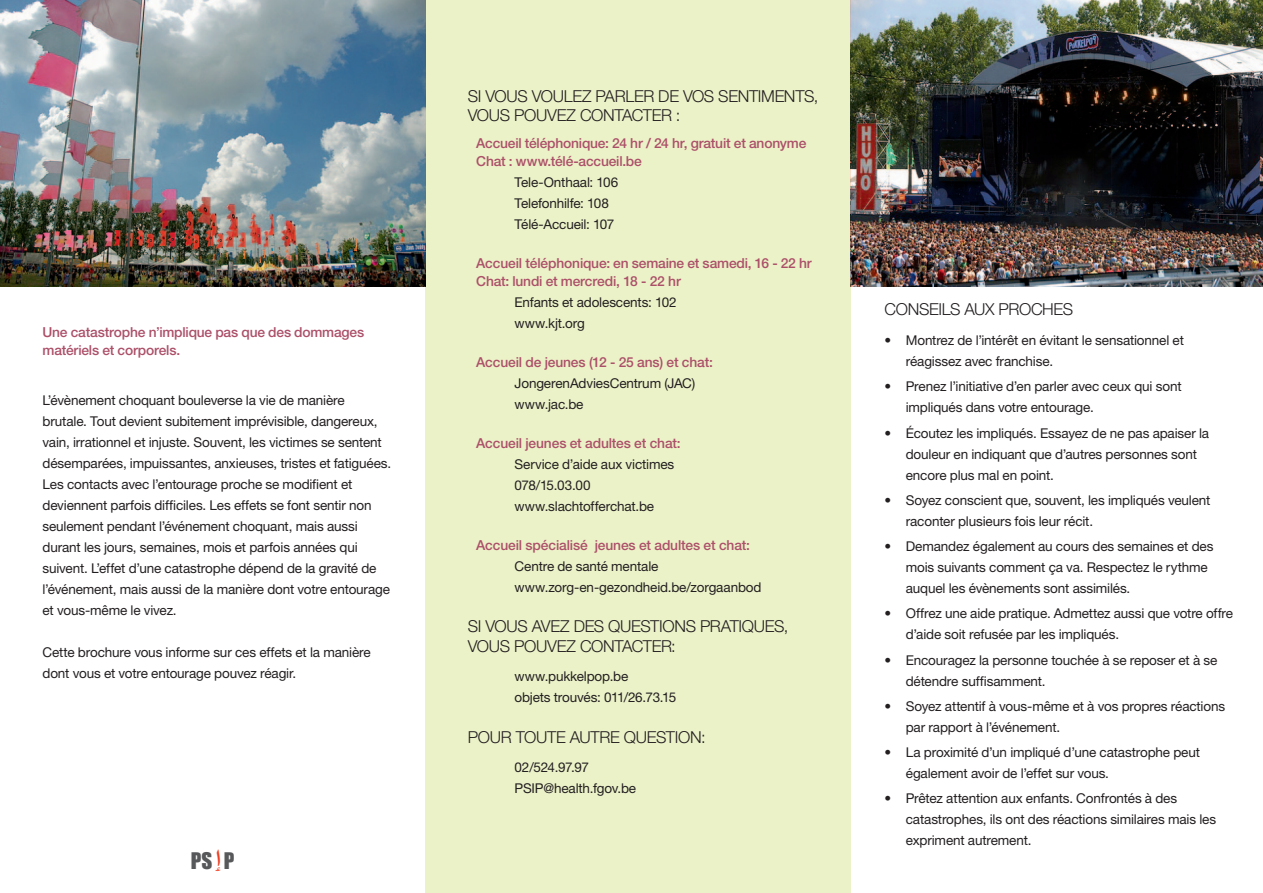
<style>
.page{position:relative;width:1263px;height:893px;background:#fff}
.page>*{position:absolute;margin:0;border:0;box-sizing:border-box;transform-origin:0 0}
.t1{font:21px "Impact";color:#57585a}
.t2{font:300 16.5px/19.5px "Helvetica Neue LT Std";letter-spacing:-.02em;color:#231f20}
.t3{font:500 13.8px/18px "Helvetica Neue LT Std";letter-spacing:-.01em;color:#ac5069}
.t4{font:13.5px/21px "Helvetica Neue LT Std";letter-spacing:-.01em;color:#231f20}
.s1{font-family:"Times New Roman";font-weight:700;font-size:27px;color:#ef3e22}
</style>
<div class="page">
<div style="left:425px;top:0;width:425px;height:893px;background:#ebf2c8"></div>
<img style="left:0;top:0;width:425px;height:286px">
<img style="left:850px;top:0;width:413px;height:286px">
<p class="t3" style="left:43px;top:323px;width:323px">Une catastrophe n’implique pas que des dommages matériels et corporels.</p>
<p class="t4" style="left:43px;top:390px;width:350px">L’évènement choquant bouleverse la vie de manière brutale. Tout devient subitement imprévisible, dangereux, vain, irrationnel et injuste. Souvent, les victimes se sentent désemparées, impuissantes, anxieuses, tristes et fatiguées.<br>Les contacts avec l’entourage proche se modifient et deviennent parfois difficiles. Les effets se font sentir non seulement pendant l’événement choquant, mais aussi durant les jours, semaines, mois et parfois années qui suivent. L’effet d’une catastrophe dépend de la gravité de l’événement, mais aussi de la manière dont votre entourage et vous-même le vivez.</p>
<p class="t4" style="left:43px;top:642px;width:330px">Cette brochure vous informe sur ces effets et la manière dont vous et votre entourage pouvez réagir.</p>
<h1 class="t1" style="left:191px;top:844px;width:45px">PS <span class="s1">ٳ</span> P</h1>
<p class="t2" style="left:468px;top:86px;width:352px">SI VOUS VOULEZ PARLER DE VOS SENTIMENTS,<br>VOUS POUVEZ CONTACTER :</p>
<p class="t3" style="left:476px;top:134px;width:332px">Accueil téléphonique: 24 hr / 24 hr, gratuit et anonyme<br>Chat : www.télé-accueil.be</p>
<p class="t4" style="left:514px;top:171px;width:105px">Tele-Onthaal: 106<br>Telefonhilfe: 108<br>Télé-Accueil: 107</p>
<p class="t3" style="left:476px;top:254px;width:337px">Accueil téléphonique: en semaine et samedi, 16 - 22 hr<br>Chat: lundi et mercredi, 18 - 22 hr</p>
<p class="t4" style="left:514px;top:291px;width:164px">Enfants et adolescents: 102 www.kjt.org</p>
<p class="t3" style="left:476px;top:353px;width:238px">Accueil de jeunes (12 - 25 ans) et chat:</p>
<p class="t4" style="left:514px;top:372px;width:182px">JongerenAdviesCentrum (JAC) www.jac.be</p>
<p class="t3" style="left:476px;top:434px;width:206px">Accueil jeunes et adultes et chat:</p>
<p class="t4" style="left:514px;top:453px;width:161px">Service d’aide aux victimes<br>078/15.03.00 www.slachtofferchat.be</p>
<p class="t3" style="left:476px;top:536px;width:275px">Accueil spécialisé jeunes et adultes et chat:</p>
<p class="t4" style="left:514px;top:555px;width:248px">Centre de santé mentale www.zorg-en-gezondheid.be/zorgaanbod</p>
<p class="t2" style="left:468px;top:616px;width:322px">SI VOUS AVEZ DES QUESTIONS PRATIQUES,<br>VOUS POUVEZ CONTACTER:</p>
<p class="t4" style="left:514px;top:666px;width:163px">www.pukkelpop.be<br>objets trouvés: 011/26.73.15</p>
<p class="t2" style="left:468px;top:727px;width:239px">POUR TOUTE AUTRE QUESTION:</p>
<p class="t4" style="left:514px;top:757px;width:123px">02/524.97.97<br>PSIP@health.fgov.be</p>
<p class="t2" style="left:884px;top:299px;width:190px">CONSEILS AUX PROCHES</p>
<p class="t4" style="left:906px;top:329px;width:280px;text-indent:-21px">• Montrez de l’intérêt en évitant le sensationnel et réagissez avec franchise.</p>
<p class="t4" style="left:906px;top:376px;width:277px;text-indent:-21px">• Prenez l’initiative d’en parler avec ceux qui sont impliqués dans votre entourage.</p>
<p class="t4" style="left:906px;top:422px;width:305px;text-indent:-21px">• Écoutez les impliqués. Essayez de ne pas apaiser la douleur en indiquant que d’autres personnes sont encore plus mal en point.</p>
<p class="t4" style="left:906px;top:489px;width:306px;text-indent:-21px">• Soyez conscient que, souvent, les impliqués veulent raconter plusieurs fois leur récit.</p>
<p class="t4" style="left:906px;top:536px;width:309px;text-indent:-21px">• Demandez également au cours des semaines et des mois suivants comment ça va. Respectez le rythme auquel les évènements sont assimilés.</p>
<p class="t4" style="left:906px;top:603px;width:329px;text-indent:-21px">• Offrez une aide pratique. Admettez aussi que votre offre d’aide soit refusée par les impliqués.</p>
<p class="t4" style="left:906px;top:649px;width:313px;text-indent:-21px">• Encouragez la personne touchée à se reposer et à se détendre suffisamment.</p>
<p class="t4" style="left:906px;top:695px;width:321px;text-indent:-21px">• Soyez attentif à vous-même et à vos propres réactions par rapport à l’événement.</p>
<p class="t4" style="left:906px;top:742px;width:296px;text-indent:-21px">• La proximité d’un impliqué d’une catastrophe peut également avoir de l’effet sur vous.</p>
<p class="t4" style="left:906px;top:788px;width:312px;text-indent:-21px">• Prêtez attention aux enfants. Confrontés à des catastrophes, ils ont des réactions similaires mais les expriment autrement.</p>
</div>
